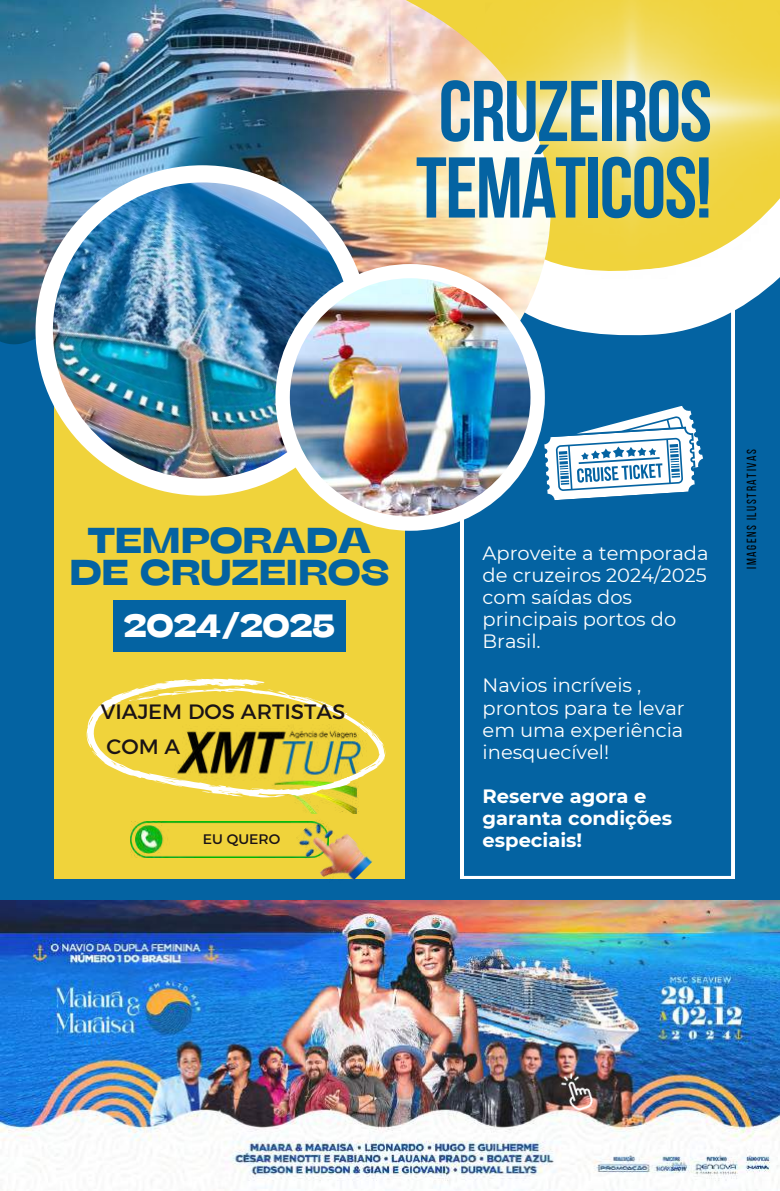
<style>
.page{position:relative;width:780px;height:1191px;background:#0463a2}
.page>*{position:absolute;margin:0;border:0;box-sizing:border-box;transform-origin:0 0}
.t1{font:700 85.9px/76.5px "Bebas Neue";letter-spacing:-.015em;color:#0463a2}
.t2{font:700 36px/32.2px "Stinger Wide";color:#0463a2;text-align:center}
.t3{font:700 32.3px "Stinger Wide";color:#fff}
.t4{font:21.1px/35px "Kief Montaser Regular";color:#1a1316}
.t5{font:19.3px/22.1px "Montserrat";color:#fff}
.t6{font:700 19.3px/22.1px "Montserrat";color:#fff}
.t7{font:14.1px "Kief Montaser Regular";color:#1a1316}
.t8{font:13.1px "Bebas Neue";letter-spacing:.12em;color:#000}
</style>
<div class="page">
<svg style="left:461px;top:335px;width:273px;height:543px"></svg>
<div style="left:54px;top:344px;width:351px;height:535px;background:#f0d33b"></div>
<img style="left:0;top:0;width:640px;height:397px">
<img style="left:36px;top:165px;width:239px;height:331px">
<img style="left:53px;top:182px;width:222px;height:296px">
<svg style="left:275px;top:278px;width:270px;height:253px"></svg>
<img style="left:290px;top:278px;width:240px;height:238px">
<div style="left:113px;top:600px;width:232px;height:51px;background:#0463a2"></div>
<svg style="left:544px;top:406px;width:159px;height:94px"></svg>
<img style="left:268px;top:0;width:512px;height:278px">
<img style="left:131px;top:821px;width:159px;height:36px">
<img style="left:290px;top:820px;width:83px;height:60px">
<img style="left:295px;top:798px;width:64px;height:16px">
<svg style="left:87px;top:678px;width:298px;height:120px"></svg>
<img style="left:1px;top:900px;width:779px;height:291px">
<img style="left:559px;top:1071px;width:35px;height:41px">
<h1 class="t1" style="left:416px;top:72px;width:297px">CRUZEIROS<br>TEMÁTICOS!</h1>
<h2 class="t2" style="left:69px;top:524px;width:321px">TEMPORADA<br>DE CRUZEIROS</h2>
<h3 class="t3" style="left:124px;top:607px;width:212px">2024/2025</h3>
<p class="t4" style="left:101px;top:694px;width:246px">VIAJEM DOS ARTISTAS<br>COM A</p>
<p class="t7" style="left:203px;top:828px;width:79px">EU QUERO</p>
<p class="t5" style="left:482px;top:541px;width:227px">Aproveite a temporada de cruzeiros 2024/2025 com saídas dos principais portos do<br>Brasil.</p>
<p class="t5" style="left:482px;top:674px;width:203px">Navios incríveis , prontos para te levar em uma experiência inesquecível!</p>
<p class="t6" style="left:482px;top:784px;width:191px">Reserve agora e garanta condições especiais!</p>
<p class="t8" style="left:744px;top:569px;width:122px;rotate:-90deg">IMAGENS ILUSTRATIVAS</p>
</div>
